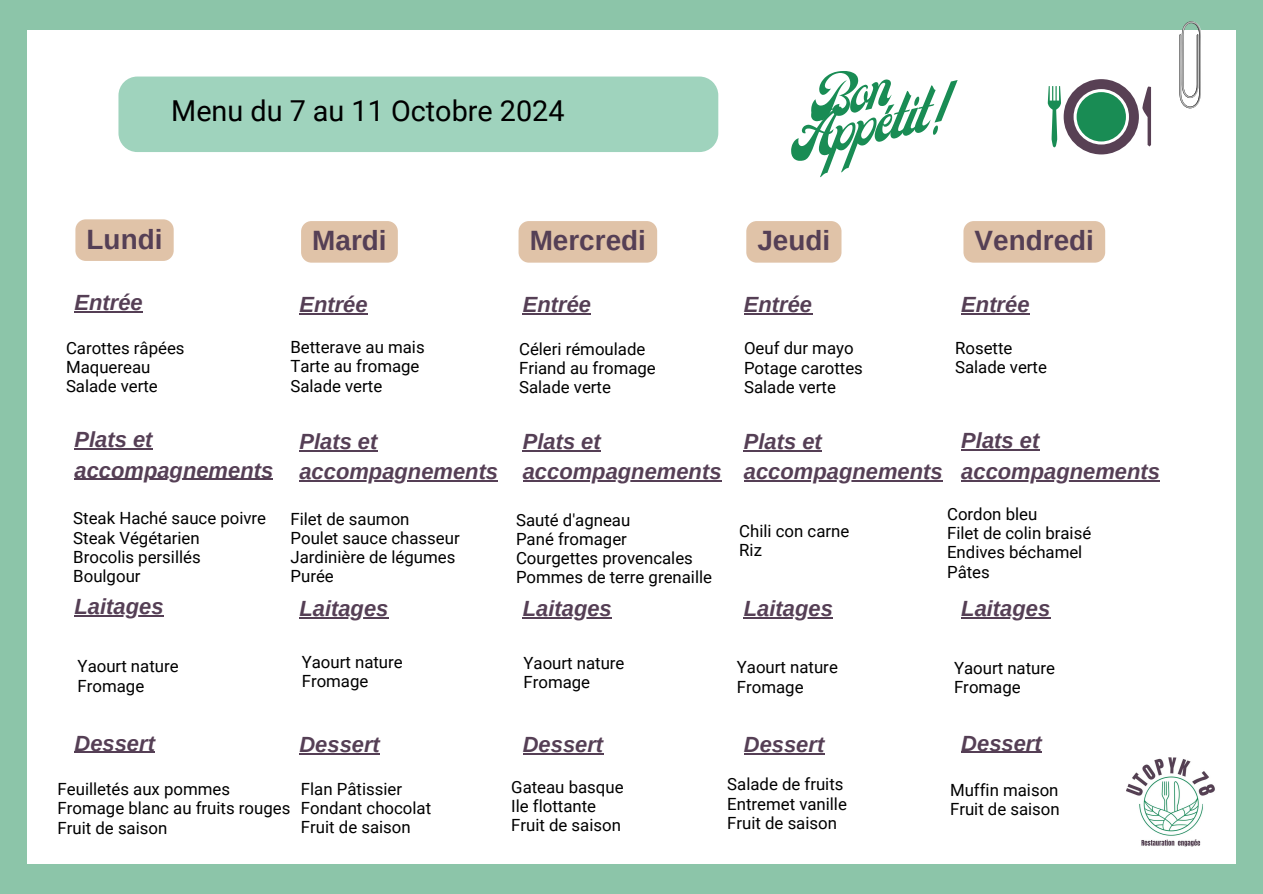
<style>
.page{position:relative;width:1263px;height:894px;background:#fff}
.page>*{position:absolute;margin:0;border:0;box-sizing:border-box;transform-origin:0 0}
.t1{font:47.25px "Carlsonscript";color:#198c54}
.t2{font:28.8px "Roboto";color:#000}
.t3{font:700 27.9px "Arimo";color:#553f55}
.t4{font:italic 700 21.9px "Arimo";color:#553f55}
.t5{font:16.8px/19.2px "Roboto";color:#000}
</style>
<div class="page">
<div style="left:0;top:0;width:1263px;height:893px;background:#8cc5a9"></div>
<div style="left:27px;top:30px;width:1209px;height:833px;background:#fff"></div>
<img style="left:1179px;top:21px;width:22px;height:88px">
<svg style="left:1048px;top:79px;width:103px;height:75px"></svg>
<img style="left:1126px;top:757px;width:89px;height:90px">
<div style="left:118px;top:76px;width:600px;height:76px;background:#9fd3bd"></div>
<hr style="left:75px;top:311px;width:68px;height:1px;background:#553f55">
<hr style="left:75px;top:448px;width:78px;height:1px;background:#553f55">
<hr style="left:75px;top:478px;width:198px;height:1px;background:#553f55">
<hr style="left:75px;top:615px;width:89px;height:1px;background:#553f55">
<hr style="left:75px;top:751px;width:80px;height:1px;background:#553f55">
<div style="left:75px;top:219px;width:99px;height:42px;background:#e0c3a8;border-radius:10px"></div>
<hr style="left:299px;top:313px;width:69px;height:1px;background:#553f55">
<hr style="left:299px;top:450px;width:78px;height:1px;background:#553f55">
<hr style="left:299px;top:480px;width:199px;height:1px;background:#553f55">
<hr style="left:299px;top:617px;width:89px;height:1px;background:#553f55">
<hr style="left:299px;top:753px;width:81px;height:1px;background:#553f55">
<div style="left:301px;top:221px;width:97px;height:41px;background:#e0c3a8;border-radius:10px"></div>
<hr style="left:523px;top:313px;width:68px;height:1px;background:#553f55">
<hr style="left:523px;top:450px;width:78px;height:1px;background:#553f55">
<hr style="left:523px;top:480px;width:198px;height:1px;background:#553f55">
<hr style="left:523px;top:617px;width:89px;height:1px;background:#553f55">
<hr style="left:523px;top:753px;width:80px;height:1px;background:#553f55">
<div style="left:518px;top:221px;width:139px;height:41px;background:#e0c3a8;border-radius:10px"></div>
<hr style="left:744px;top:313px;width:68px;height:1px;background:#553f55">
<hr style="left:744px;top:450px;width:78px;height:1px;background:#553f55">
<hr style="left:744px;top:480px;width:199px;height:1px;background:#553f55">
<hr style="left:744px;top:617px;width:89px;height:1px;background:#553f55">
<hr style="left:744px;top:753px;width:80px;height:1px;background:#553f55">
<div style="left:746px;top:221px;width:95px;height:41px;background:#e0c3a8;border-radius:10px"></div>
<hr style="left:961px;top:313px;width:68px;height:1px;background:#553f55">
<hr style="left:961px;top:449px;width:78px;height:1px;background:#553f55">
<hr style="left:961px;top:480px;width:199px;height:1px;background:#553f55">
<hr style="left:961px;top:617px;width:89px;height:1px;background:#553f55">
<hr style="left:961px;top:751px;width:81px;height:1px;background:#553f55">
<div style="left:963px;top:221px;width:142px;height:41px;background:#e0c3a8;border-radius:10px"></div>
<h2 class="t2" style="left:171px;top:94px;width:395px">Menu du 7 au 11 Octobre 2024</h2>
<h1 class="t1" style="left:783px;top:118px;width:164px;rotate:-13deg">Ap étit!</h1>
<p class="t3" style="left:87px;top:223px;width:77px">Lundi</p>
<p class="t3" style="left:312px;top:225px;width:76px">Mardi</p>
<p class="t3" style="left:530px;top:225px;width:118px">Mercredi</p>
<p class="t3" style="left:757px;top:225px;width:74px">Jeudi</p>
<h3 class="t3" style="left:975px;top:225px;width:121px">Vendredi</h3>
<h1 class="t4" style="left:75px;top:290px;width:70px">Entrée</h1>
<h2 class="t4" style="left:299px;top:292px;width:70px">Entrée</h2>
<p class="t4" style="left:523px;top:292px;width:70px">Entrée</p>
<p class="t4" style="left:744px;top:292px;width:70px">Entrée</p>
<p class="t4" style="left:961px;top:292px;width:70px">Entrée</p>
<p class="t5" style="left:66px;top:338px;width:120px">Carottes râpées<br>Maquereau<br>Salade verte</p>
<p class="t5" style="left:290px;top:338px;width:136px">Betterave au mais<br>Tarte au fromage<br>Salade verte</p>
<p class="t5" style="left:519px;top:339px;width:138px">Céleri rémoulade<br>Friand au fromage<br>Salade verte</p>
<p class="t5" style="left:744px;top:339px;width:120px">Oeuf dur mayo<br>Potage carottes<br>Salade verte</p>
<p class="t5" style="left:955px;top:338px;width:93px">Rosette<br>Salade verte</p>
<p class="t4" style="left:75px;top:427px;width:80px">Plats et</p>
<h2 class="t4" style="left:75px;top:457px;width:200px">accompagnements</h2>
<p class="t4" style="left:299px;top:429px;width:80px">Plats et</p>
<h2 class="t4" style="left:299px;top:459px;width:200px">accompagnements</h2>
<p class="t4" style="left:523px;top:429px;width:80px">Plats et</p>
<p class="t4" style="left:523px;top:459px;width:200px">accompagnements</p>
<p class="t4" style="left:744px;top:429px;width:80px">Plats et</p>
<p class="t4" style="left:744px;top:459px;width:200px">accompagnements</p>
<p class="t4" style="left:961px;top:428px;width:80px">Plats et</p>
<p class="t4" style="left:961px;top:459px;width:200px">accompagnements</p>
<p class="t5" style="left:73px;top:509px;width:194px">Steak Haché sauce poivre<br>Steak Végétarien<br>Brocolis persillés<br>Boulgour</p>
<p class="t5" style="left:291px;top:509px;width:171px">Filet de saumon<br>Poulet sauce chasseur<br>Jardinière de légumes<br>Purée</p>
<p class="t5" style="left:516px;top:510px;width:197px">Sauté d'agneau<br>Pané fromager<br>Courgettes provencales<br>Pommes de terre grenaille</p>
<p class="t5" style="left:739px;top:521px;width:112px">Chili con carne<br>Riz</p>
<p class="t5" style="left:947px;top:504px;width:146px">Cordon bleu<br>Filet de colin braisé<br>Endives béchamel<br>Pâtes</p>
<p class="t4" style="left:75px;top:594px;width:91px">Laitages</p>
<h2 class="t4" style="left:299px;top:596px;width:91px">Laitages</h2>
<p class="t4" style="left:523px;top:596px;width:91px">Laitages</p>
<p class="t4" style="left:744px;top:596px;width:91px">Laitages</p>
<p class="t4" style="left:961px;top:596px;width:91px">Laitages</p>
<p class="t5" style="left:78px;top:656px;width:103px">Yaourt nature<br>Fromage</p>
<p class="t5" style="left:302px;top:652px;width:103px">Yaourt nature<br>Fromage</p>
<p class="t5" style="left:523px;top:653px;width:103px">Yaourt nature<br>Fromage</p>
<p class="t5" style="left:737px;top:658px;width:103px">Yaourt nature<br>Fromage</p>
<p class="t5" style="left:954px;top:658px;width:103px">Yaourt nature<br>Fromage</p>
<h2 class="t4" style="left:75px;top:730px;width:82px">Dessert</h2>
<p class="t4" style="left:299px;top:732px;width:82px">Dessert</p>
<p class="t4" style="left:523px;top:732px;width:82px">Dessert</p>
<p class="t4" style="left:744px;top:732px;width:82px">Dessert</p>
<h3 class="t4" style="left:961px;top:730px;width:82px">Dessert</h3>
<p class="t5" style="left:58px;top:779px;width:234px">Feuilletés aux pommes<br>Fromage blanc au fruits rouges<br>Fruit de saison</p>
<p class="t5" style="left:301px;top:779px;width:132px">Flan Pâtissier<br>Fondant chocolat<br>Fruit de saison</p>
<p class="t5" style="left:511px;top:777px;width:114px">Gateau basque<br>Ile flottante<br>Fruit de saison</p>
<p class="t5" style="left:727px;top:774px;width:121px">Salade de fruits<br>Entremet vanille<br>Fruit de saison</p>
<p class="t5" style="left:950px;top:780px;width:111px">Muffin maison<br>Fruit de saison</p>
</div>
